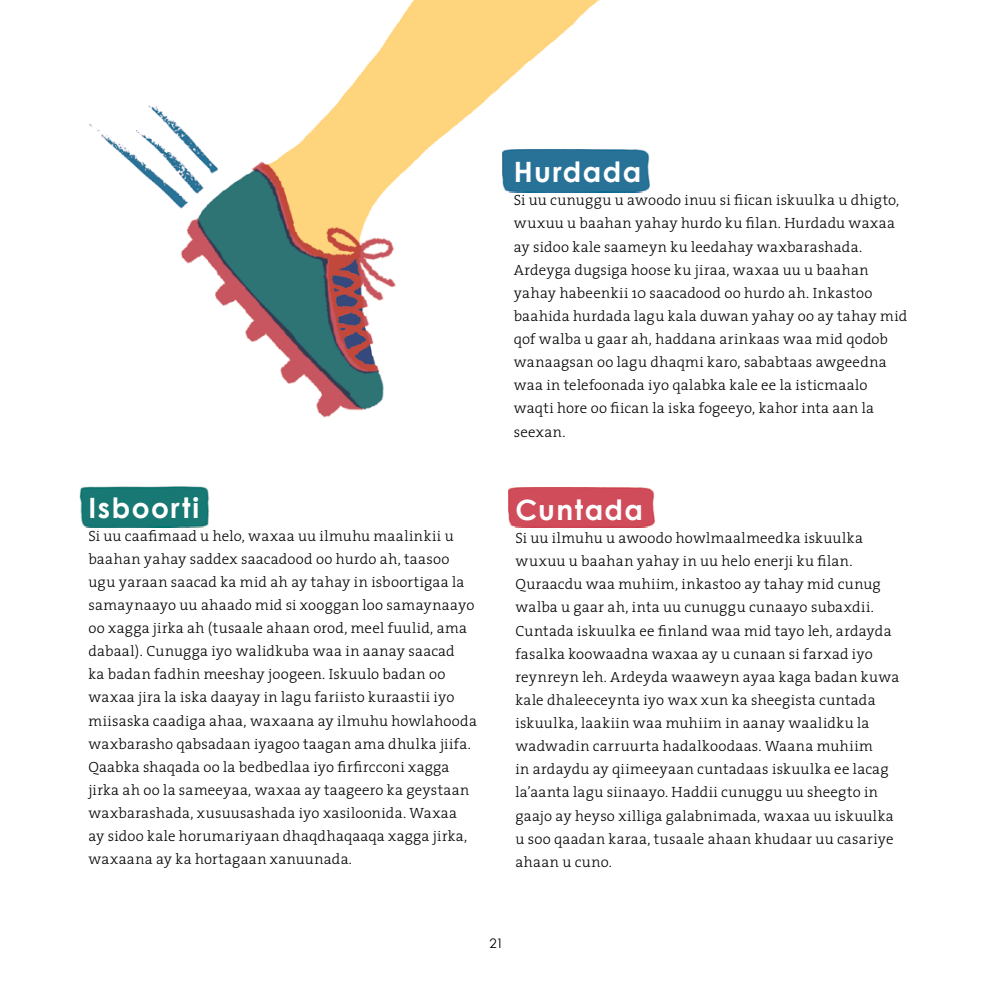
<style>
.page{position:relative;width:993px;height:993px;background:#fff}
.page>*{position:absolute;margin:0;border:0;box-sizing:border-box;transform-origin:0 0}
.t1{font:700 28px "Century Gothic";letter-spacing:.05em;color:#fff}
.t2{font:300 14.88px/23.1px "The Serif";letter-spacing:.02em;color:#000}
.t3{font:13.12px "Century Gothic";color:#000}
</style>
<div class="page">
<img style="left:88px;top:0;width:529px;height:418px">
<img style="left:502px;top:149px;width:147px;height:43px">
<img style="left:79px;top:486px;width:130px;height:41px">
<div style="left:508px;top:487px;width:146px;height:40px;background:#d04c5a"></div>
<h1 class="t1" style="left:88px;top:489px;width:112px">Isboorti</h1>
<p class="t2" style="left:88px;top:523px;width:390px">Si uu caafimaad u helo, waxaa uu ilmuhu maalinkii u baahan yahay saddex saacadood oo hurdo ah, taasoo ugu yaraan saacad ka mid ah ay tahay in isboortigaa la samaynaayo uu ahaado mid si xooggan loo samaynaayo oo xagga jirka ah (tusaale ahaan orod, meel fuulid, ama dabaal). Cunugga iyo walidkuba waa in aanay saacad<br>ka badan fadhin meeshay joogeen. Iskuulo badan oo waxaa jira la iska daayay in lagu fariisto kuraastii iyo miisaska caadiga ahaa, waxaana ay ilmuhu howlahooda waxbarasho qabsadaan iyagoo taagan ama dhulka jiifa.<br>Qaabka shaqada oo la bedbedlaa iyo firfircconi xagga jirka ah oo la sameeyaa, waxaa ay taageero ka geystaan waxbarashada, xusuusashada iyo xasiloonida. Waxaa<br>ay sidoo kale horumariyaan dhaqdhaqaaqa xagga jirka, waxaana ay ka hortagaan xanuunada.</p>
<h1 class="t1" style="left:513px;top:154px;width:129px">Hurdada</h1>
<p class="t2" style="left:513px;top:188px;width:395px">Si uu cunuggu u awoodo inuu si fiican iskuulka u dhigto, wuxuu u baahan yahay hurdo ku filan. Hurdadu waxaa ay sidoo kale saameyn ku leedahay waxbarashada.<br>Ardeyga dugsiga hoose ku jiraa, waxaa uu u baahan yahay habeenkii 10 saacadood oo hurdo ah. Inkastoo baahida hurdada lagu kala duwan yahay oo ay tahay mid qof walba u gaar ah, haddana arinkaas waa mid qodob wanaagsan oo lagu dhaqmi karo, sababtaas awgeedna waa in telefoonada iyo qalabka kale ee la isticmaalo waqti hore oo fiican la iska fogeeyo, kahor inta aan la seexan.</p>
<h1 class="t1" style="left:515px;top:492px;width:129px">Cuntada</h1>
<p class="t2" style="left:515px;top:526px;width:385px">Si uu ilmuhu u awoodo howlmaalmeedka iskuulka wuxuu u baahan yahay in uu helo enerji ku filan.<br>Quraacdu waa muhiim, inkastoo ay tahay mid cunug walba u gaar ah, inta uu cunuggu cunaayo subaxdii.<br>Cuntada iskuulka ee finland waa mid tayo leh, ardayda fasalka koowaadna waxaa ay u cunaan si farxad iyo reynreyn leh. Ardeyda waaweyn ayaa kaga badan kuwa kale dhaleeceynta iyo wax xun ka sheegista cuntada iskuulka, laakiin waa muhiim in aanay waalidku la wadwadin carruurta hadalkoodaas. Waana muhiim<br>in ardaydu ay qiimeeyaan cuntadaas iskuulka ee lacag la’aanta lagu siinaayo. Haddii cunuggu uu sheegto in gaajo ay heyso xilliga galabnimada, waxaa uu iskuulka u soo qaadan karaa, tusaale ahaan khudaar uu casariye ahaan u cuno.</p>
<p class="t3" style="left:489px;top:935px;width:16px">21</p>
</div>
